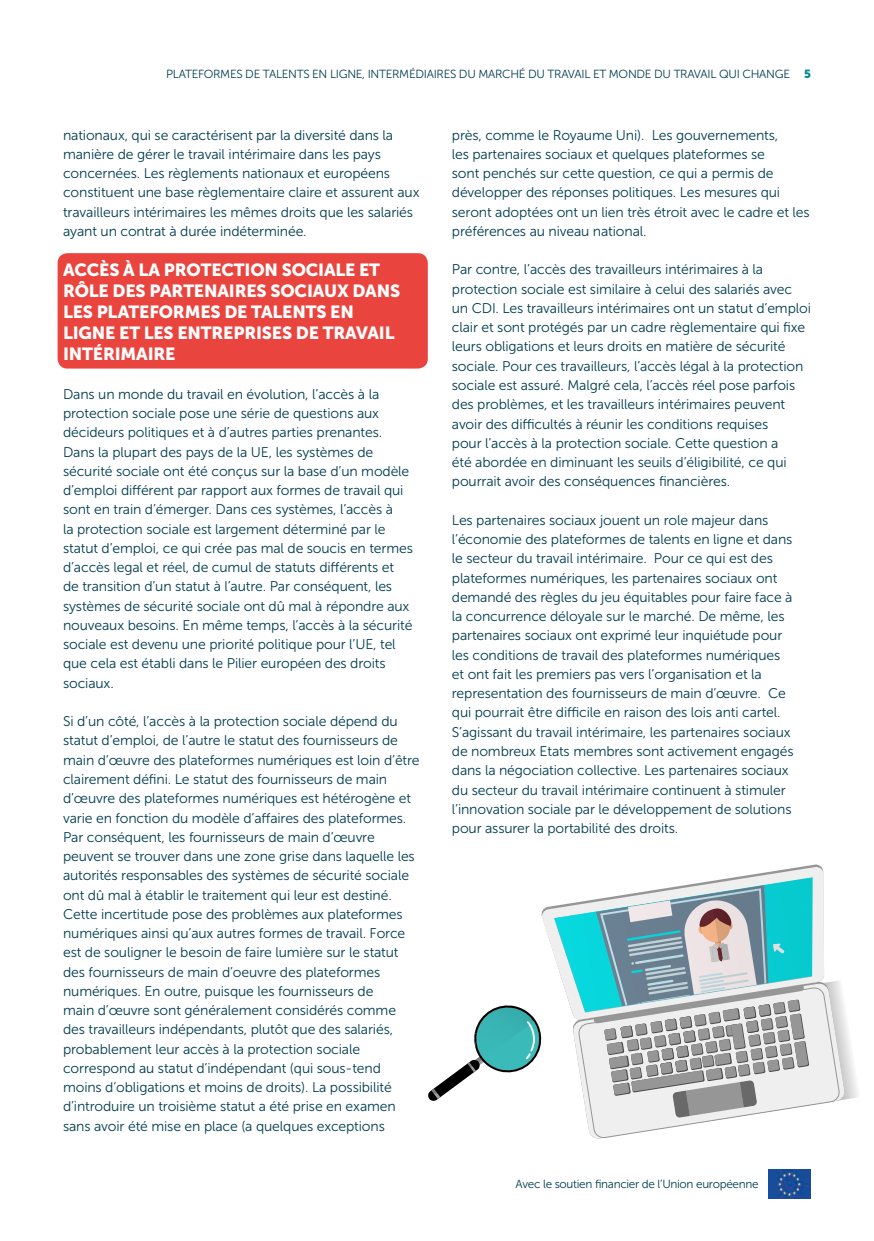
<style>
.page{position:relative;width:874px;height:1241px;background:#fff}
.page>*{position:absolute;margin:0;border:0;box-sizing:border-box;transform-origin:0 0}
.t1{font:17.5px/21px "Museo Sans 900";letter-spacing:-.01em;color:#fff}
.t2{font:14px/19.2px "Museo Sans 300";letter-spacing:-.01em;color:#003c50}
.t3{font:11.72px "Museo Sans 300";letter-spacing:-.025em;color:#003c50}
.s1{font-family:"Museo Sans 900";color:#008994}
</style>
<div class="page">
<div style="left:58px;top:253px;width:369px;height:115px;background:#e9453e;border-radius:10px"></div>
<img style="left:768px;top:1169px;width:42px;height:28px">
<svg style="left:428px;top:866px;width:430px;height:272px"></svg>
<p class="t3" style="left:166px;top:67px;width:646px">PLATEFORMES DE TALENTS EN LIGNE, INTERMÉDIAIRES DU MARCHÉ DU TRAVAIL ET MONDE DU TRAVAIL QUI CHANGE <span class="s1">5</span></p>
<p class="t2" style="left:63px;top:125px;width:358px">nationaux, qui se caractérisent par la diversité dans la manière de gérer le travail intérimaire dans les pays concernées. Les règlements nationaux et européens constituent une base règlementaire claire et assurent aux travailleurs intérimaires les mêmes droits que les salariés ayant un contrat à durée indéterminée.</p>
<p class="t1" style="left:63px;top:259px;width:338px">ACCÈS À LA PROTECTION SOCIALE ET<br>RÔLE DES PARTENAIRES SOCIAUX DANS<br>LES PLATEFORMES DE TALENTS EN<br>LIGNE ET LES ENTREPRISES DE TRAVAIL<br>INTÉRIMAIRE</p>
<p class="t2" style="left:63px;top:384px;width:351px">Dans un monde du travail en évolution, l’accès à la protection sociale pose une série de questions aux décideurs politiques et à d’autres parties prenantes.<br>Dans la plupart des pays de la UE, les systèmes de sécurité sociale ont été conçus sur la base d’un modèle d’emploi différent par rapport aux formes de travail qui sont en train d’émerger. Dans ces systèmes, l’accès à<br>la protection sociale est largement déterminé par le statut d’emploi, ce qui crée pas mal de soucis en termes d’accès legal et réel, de cumul de statuts différents et de transition d’un statut à l’autre. Par conséquent, les systèmes de sécurité sociale ont dû mal à répondre aux nouveaux besoins. En même temps, l’accès à la sécurité sociale est devenu une priorité politique pour l’UE, tel que cela est établi dans le Pilier européen des droits sociaux.</p>
<p class="t2" style="left:63px;top:711px;width:358px">Si d’un côté, l’accès à la protection sociale dépend du statut d’emploi, de l’autre le statut des fournisseurs de main d’œuvre des plateformes numériques est loin d’être clairement défini. Le statut des fournisseurs de main d’œuvre des plateformes numériques est hétérogène et varie en fonction du modèle d’affaires des plateformes.<br>Par conséquent, les fournisseurs de main d’œuvre peuvent se trouver dans une zone grise dans laquelle les autorités responsables des systèmes de sécurité sociale ont dû mal à établir le traitement qui leur est destiné.<br>Cette incertitude pose des problèmes aux plateformes numériques ainsi qu’aux autres formes de travail. Force est de souligner le besoin de faire lumière sur le statut des fournisseurs de main d’oeuvre des plateformes numériques. En outre, puisque les fournisseurs de<br>main d’œuvre sont généralement considérés comme des travailleurs indépendants, plutôt que des salariés, probablement leur accès à la protection sociale correspond au statut d’indépendant (qui sous-tend moins d’obligations et moins de droits). La possibilité d’introduire un troisième statut a été prise en examen sans avoir été mise en place (a quelques exceptions</p>
<p class="t2" style="left:451px;top:125px;width:359px">près, comme le Royaume Uni). Les gouvernements,<br>les partenaires sociaux et quelques plateformes se<br>sont penchés sur cette question, ce qui a permis de développer des réponses politiques. Les mesures qui seront adoptées ont un lien très étroit avec le cadre et les préférences au niveau national.</p>
<p class="t2" style="left:451px;top:260px;width:360px">Par contre, l’accès des travailleurs intérimaires à la protection sociale est similaire à celui des salariés avec un CDI. Les travailleurs intérimaires ont un statut d’emploi clair et sont protégés par un cadre règlementaire qui fixe leurs obligations et leurs droits en matière de sécurité sociale. Pour ces travailleurs, l’accès légal à la protection sociale est assuré. Malgré cela, l’accès réel pose parfois des problèmes, et les travailleurs intérimaires peuvent avoir des difficultés à réunir les conditions requises<br>pour l’accès à la protection sociale. Cette question a<br>été abordée en diminuant les seuils d’éligibilité, ce qui pourrait avoir des conséquences financières.</p>
<p class="t2" style="left:451px;top:510px;width:343px">Les partenaires sociaux jouent un role majeur dans l’économie des plateformes de talents en ligne et dans le secteur du travail intérimaire. Pour ce qui est des plateformes numériques, les partenaires sociaux ont demandé des règles du jeu équitables pour faire face à la concurrence déloyale sur le marché. De même, les partenaires sociaux ont exprimé leur inquiétude pour les conditions de travail des plateformes numériques et ont fait les premiers pas vers l’organisation et la representation des fournisseurs de main d’œuvre. Ce qui pourrait être difficile en raison des lois anti cartel.<br>S’agissant du travail intérimaire, les partenaires sociaux de nombreux Etats membres sont activement engagés dans la négociation collective. Les partenaires sociaux du secteur du travail intérimaire continuent à stimuler l’innovation sociale par le développement de solutions pour assurer la portabilité des droits.</p>
<p class="t3" style="left:515px;top:1177px;width:244px">Avec le soutien financier de l’Union européenne</p>
</div>
